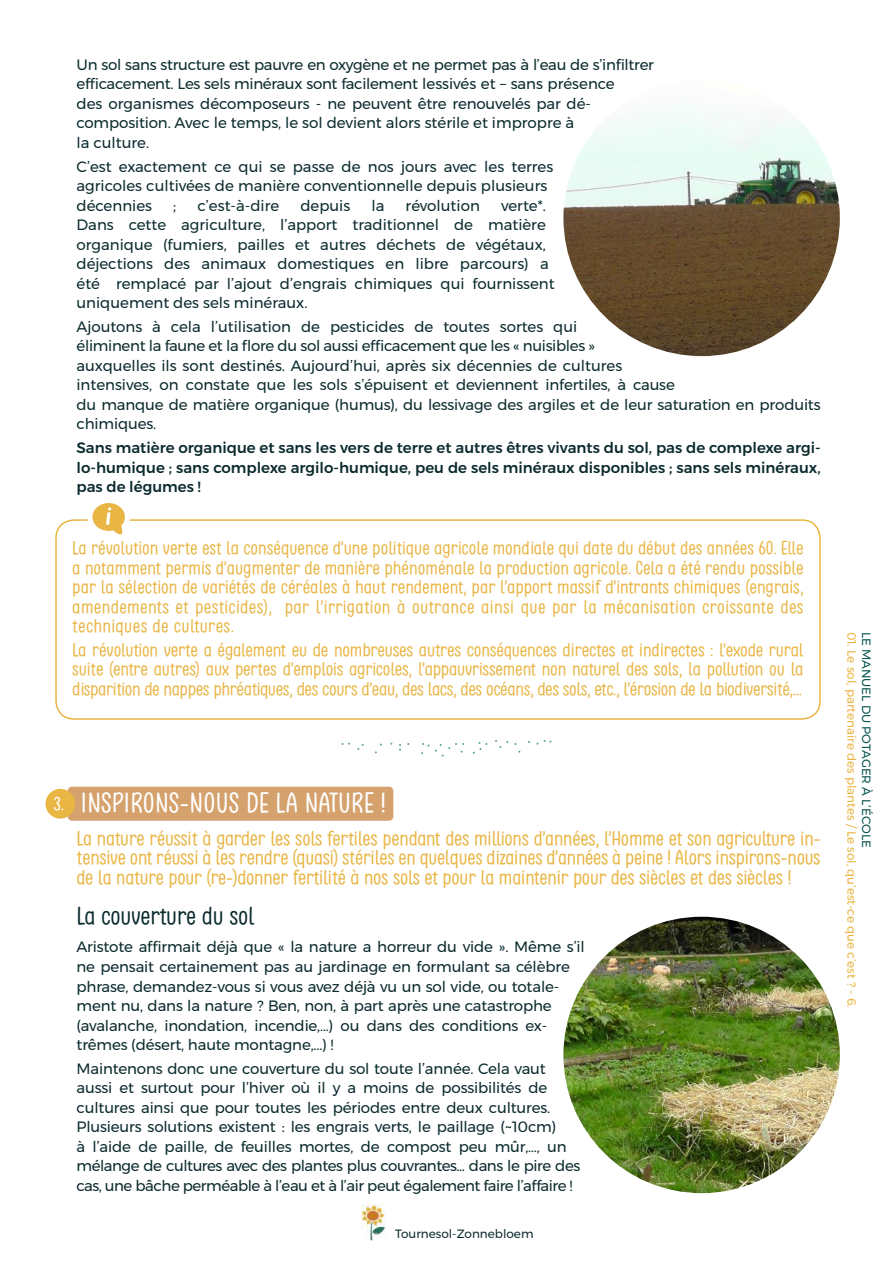
<style>
.page{position:relative;width:893px;height:1263px;background:#fff}
.page>*{position:absolute;margin:0;border:0;box-sizing:border-box;transform-origin:0 0}
.t1{font:27px "Clambake October Six";color:#fff}
.t2{font:24px "Clambake October Six";letter-spacing:-.01em;color:#0c2b2e}
.t3{font:19.5px/19.5px "Clambake October Six";letter-spacing:-.01em;color:#e9b543;text-align:justify}
.t4{font:18px/19.5px "Clambake October Six";letter-spacing:-.01em;color:#e9b543;text-align:justify}
.t5{font:18px "Clambake October Six";color:#fff}
.t6{font:15px/19.5px "Montserrat";letter-spacing:-.01em;color:#0c2b2e}
.t7{font:500 15px/19.5px "Montserrat";color:#0c2b2e;text-align:justify}
.t8{font:12px "Montserrat";color:#e9b543}
.t9{font:12px "Montserrat";color:#0a5650}
.t10{font:12px "Montserrat";color:#0c2b2e}
</style>
<div class="page">
<img style="left:362px;top:1205px;width:24px;height:36px">
<div style="left:68px;top:787px;width:325px;height:34px;background:#d5a16c;border-radius:4px"></div>
<div style="left:55px;top:519px;width:766px;height:201px;border:2px solid #e9b543;border-radius:18px"></div>
<svg style="left:87px;top:503px;width:43px;height:32px"></svg>
<svg style="left:495px;top:740px;width:13px;height:8px"></svg>
<svg style="left:357px;top:744px;width:7px;height:6px"></svg>
<svg style="left:473px;top:742px;width:14px;height:12px"></svg>
<svg style="left:421px;top:743px;width:43px;height:13px"></svg>
<div style="left:45px;top:789px;width:30px;height:30px;background:#e9b543;border-radius:50%"></div>
<img style="left:563px;top:917px;width:277px;height:276px;border-radius:138px">
<img style="left:563px;top:80px;width:277px;height:276px;border-radius:138px">
<p class="t6" style="left:77px;top:55px;width:579px">Un sol sans structure est pauvre en oxygène et ne permet pas à l’eau de s’infiltrer efficacement. Les sels minéraux sont facilement lessivés et – sans présence<br>des organismes décomposeurs - ne peuvent être renouvelés par dé&shy;composition. Avec le temps, le sol devient alors stérile et impropre à<br>la culture.</p>
<p class="t6" style="left:77px;top:156px;width:478px">C’est exactement ce qui se passe de nos jours avec les terres agricoles cultivées de manière conventionnelle depuis plusieurs décennies</p>
<p class="t6" style="left:173px;top:195px;width:5px">;</p>
<p class="t6" style="left:197px;top:195px;width:83px">c’est-à-dire</p>
<p class="t6" style="left:300px;top:195px;width:51px">depuis</p>
<p class="t6" style="left:371px;top:195px;width:14px">la</p>
<p class="t6" style="left:406px;top:195px;width:76px">révolution</p>
<p class="t6" style="left:77px;top:195px;width:480px;text-indent:424px">verte*.<br>Dans cette agriculture, l’apport traditionnel de matière organique (fumiers, pailles et autres déchets de végétaux, déjections des animaux domestiques en libre parcours) a été remplacé par l’ajout d’engrais chimiques qui fournissent uniquement des sels minéraux.</p>
<p class="t6" style="left:77px;top:317px;width:746px">Ajoutons à cela l’utilisation de pesticides de toutes sortes qui<br>éliminent la faune et la flore du sol aussi efficacement que les « nuisibles »<br>auxquelles ils sont destinés. Aujourd’hui, après six décennies de cultures<br>intensives, on constate que les sols s’épuisent et deviennent infertiles, à cause<br>du manque de matière organique (humus), du lessivage des argiles et de leur saturation en produits chimiques.</p>
<p class="t7" style="left:77px;top:438px;width:746px">Sans matière organique et sans les vers de terre et autres êtres vivants du sol, pas de complexe argi&shy;lo-humique ; sans complexe argilo-humique, peu de sels minéraux disponibles ; sans sels minéraux, pas de légumes !</p>
<p class="t4" style="left:72px;top:538px;width:733px">La révolution verte est la conséquence d’une politique agricole mondiale qui date du début des années 60. Elle a notamment permis d’augmenter de manière phénoménale la production agricole. Cela a été rendu possible par la sélection de variétés de céréales à haut rendement, par l’apport massif d’intrants chimiques (engrais, amendements et pesticides), par l’irrigation à outrance ainsi que par la mécanisation croissante des techniques de cultures.</p>
<p class="t4" style="left:72px;top:640px;width:733px">La révolution verte a également eu de nombreuses autres conséquences directes et indirectes : l’exode rural suite (entre autres) aux pertes d’emplois agricoles, l’appauvrissement non naturel des sols, la pollution ou la disparition de nappes phréatiques, des cours d’eau, des lacs, des océans, des sols, etc., l’érosion de la biodiversité,...</p>
<p class="t5" style="left:54px;top:794px;width:12px">3.</p>
<h1 class="t1" style="left:81px;top:788px;width:307px">INSPIRONS-NOUS DE LA NATURE !</h1>
<p class="t3" style="left:77px;top:828px;width:746px">La nature réussit à garder les sols fertiles pendant des millions d’années, l’Homme et son agriculture in&shy;tensive ont réussi à les rendre (quasi) stériles en quelques dizaines d’années à peine ! Alors inspirons-nous de la nature pour (re-)donner fertilité à nos sols et pour la maintenir pour des siècles et des siècles !</p>
<h2 class="t2" style="left:77px;top:902px;width:179px">La couverture du sol</h2>
<p class="t6" style="left:77px;top:937px;width:510px">Aristote affirmait déjà que « la nature a horreur du vide ». Même s’il ne pensait certainement pas au jardinage en formulant sa célèbre phrase, demandez-vous si vous avez déjà vu un sol vide, ou totale&shy;ment nu, dans la nature ? Ben, non, à part après une catastrophe (avalanche, inondation, incendie,…) ou dans des conditions ex&shy;trêmes (désert, haute montagne,...) !</p>
<p class="t6" style="left:77px;top:1058px;width:505px">Maintenons donc une couverture du sol toute l’année. Cela vaut aussi et surtout pour l’hiver où il y a moins de possibilités de cultures ainsi que pour toutes les périodes entre deux cultures.<br>Plusieurs solutions existent : les engrais verts, le paillage (~10cm)<br>à l’aide de paille, de feuilles mortes, de compost peu mûr,…, un mélange de cultures avec des plantes plus couvrantes... dans le pire des cas, une bâche perméable à l’eau et à l’air peut également faire l’affaire !</p>
<p class="t10" style="left:395px;top:1225px;width:140px">Tournesol-Zonnebloem</p>
<p class="t8" style="left:861px;top:631px;width:378px;rotate:90deg">01. Le sol, partenaire des plantes / Le sol, qu’est-ce que c’est ? - 6.</p>
<p class="t9" style="left:876px;top:631px;width:218px;rotate:90deg">LE MANUEL DU POTAGER À L’ÉCOLE</p>
</div>
